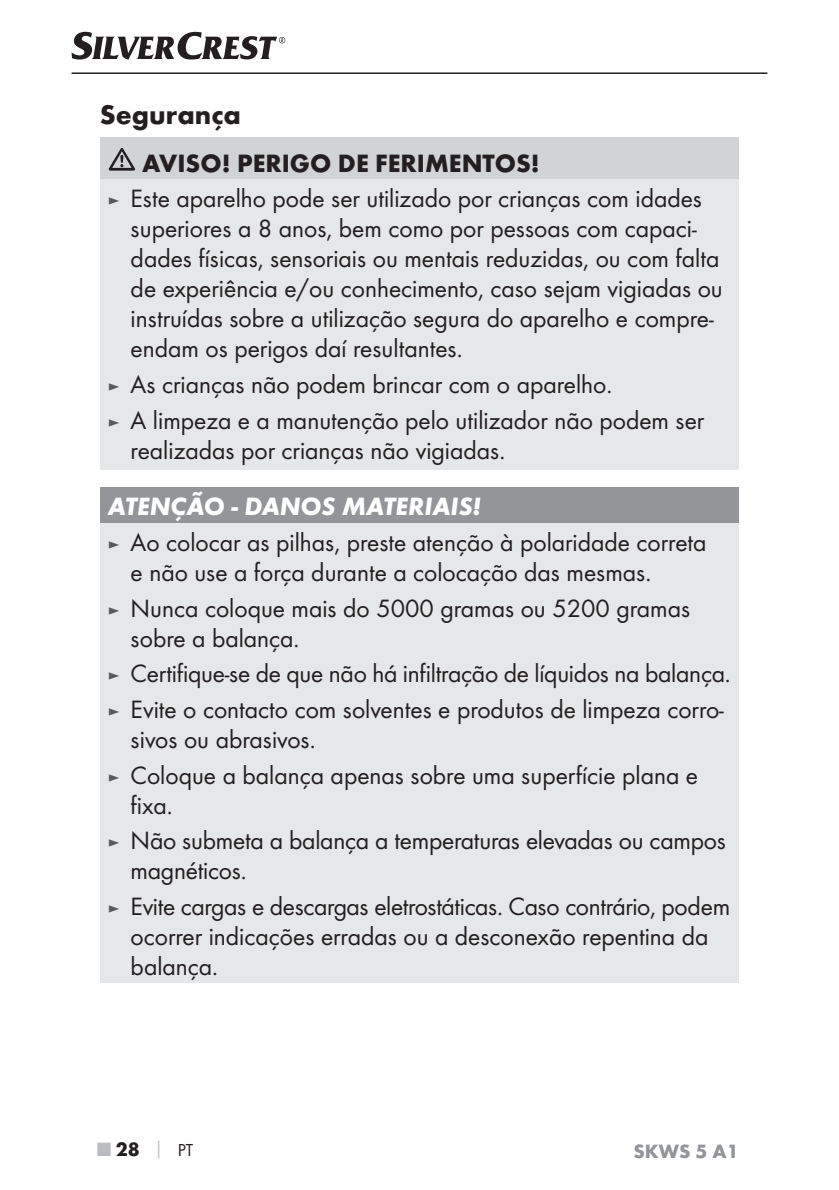
<style>
.page{position:relative;width:839px;height:1190px;background:#fff}
.page>*{position:absolute;margin:0;border:0;box-sizing:border-box;transform-origin:0 0}
.t1{font:700 28px "Futura";color:#231f20}
.t2{font:26px/30px "Futura Boo";color:#231f20}
.t3{font:700 26px "Futura";color:#231f20}
.t4{font:italic 700 26px "Futura";color:#fff}
.t5{font:700 20px "Futura";color:#939598}
.t6{font:700 20px "Futura";color:#231f20}
.s1{font-size:18px;color:#58595b}
.s2{color:#bbbdc0}
.s3{font-size:18px;color:#bbbdc0}
.s4{font-family:"Futura Boo";font-weight:400;font-size:18px}
</style>
<div class="page">
<hr style="left:71px;top:72px;width:696px;height:2px;background:#231f20">
<svg style="left:71px;top:32px;width:214px;height:28px"></svg>
<div style="left:100px;top:137px;width:637px;height:43px;background:#d1d3d4"></div>
<div style="left:100px;top:180px;width:637px;height:290px;background:#e6e7e8"></div>
<svg style="left:109px;top:148px;width:26px;height:23px"></svg>
<div style="left:100px;top:487px;width:638px;height:36px;background:#939598"></div>
<div style="left:100px;top:523px;width:638px;height:460px;background:#e6e7e8"></div>
<p class="t1" style="left:100px;top:103px;width:142px">Segurança</p>
<p class="t3" style="left:142px;top:153px;width:399px">AVISO! PERIGO DE FERIMENTOS!</p>
<p class="t2" style="left:131px;top:185px;width:593px;text-indent:-23px"><span class="s1">►</span> Este aparelho pode ser utilizado por crianças com idades superiores a 8 anos, bem como por pessoas com capaci&shy;dades físicas, sensoriais ou mentais reduzidas, ou com falta de experiência e/ou conhecimento, caso sejam vigiadas ou instruídas sobre a utilização segura do aparelho e compre&shy;endam os perigos daí resultantes.</p>
<p class="t2" style="left:108px;top:368px;width:597px;line-height:35.6px"><span class="s1">►</span> As crianças não podem brincar com o aparelho.<br><span class="s1">►</span> A limpeza e a manutenção pelo utilizador não podem ser</p>
<p class="t2" style="left:131px;top:436px;width:376px">realizadas por crianças não vigiadas.</p>
<p class="t4" style="left:108px;top:498px;width:374px">ATENÇÃO - DANOS MATERIAIS!</p>
<p class="t2" style="left:131px;top:528px;width:577px;text-indent:-23px"><span class="s1">►</span> Ao colocar as pilhas, preste atenção à polaridade correta e não use a força durante a colocação das mesmas.</p>
<p class="t2" style="left:131px;top:594px;width:560px;text-indent:-23px"><span class="s1">►</span> Nunca coloque mais do 5000 gramas ou 5200 gramas sobre a balança.</p>
<p class="t2" style="left:108px;top:657px;width:624px;line-height:35.6px"><span class="s1">►</span> Certifique-se de que não há infiltração de líquidos na balança. <span class="s1">►</span> Evite o contacto com solventes e produtos de limpeza corro-</p>
<p class="t2" style="left:108px;top:723px;width:591px;line-height:35.6px;text-indent:23px">sivos ou abrasivos.<br><span class="s1">►</span> Coloque a balança apenas sobre uma superfície plana e</p>
<p class="t2" style="left:108px;top:788px;width:619px;line-height:35.6px;text-indent:23px">fixa.<br><span class="s1">►</span> Não submeta a balança a temperaturas elevadas ou campos</p>
<p class="t2" style="left:108px;top:854px;width:623px;line-height:35.6px;text-indent:23px">magnéticos.<br><span class="s1">►</span> Evite cargas e descargas eletrostáticas. Caso contrário, podem</p>
<p class="t2" style="left:131px;top:922px;width:579px">ocorrer indicações erradas ou a desconexão repentina da balança.</p>
<p class="t6" style="left:97px;top:1141px;width:97px"><span class="s2">■</span> 28 <span class="s3">│</span> <span class="s4">PT</span></p>
<p class="t5" style="left:633px;top:1143px;width:107px">SKWS 5 A1</p>
</div>
